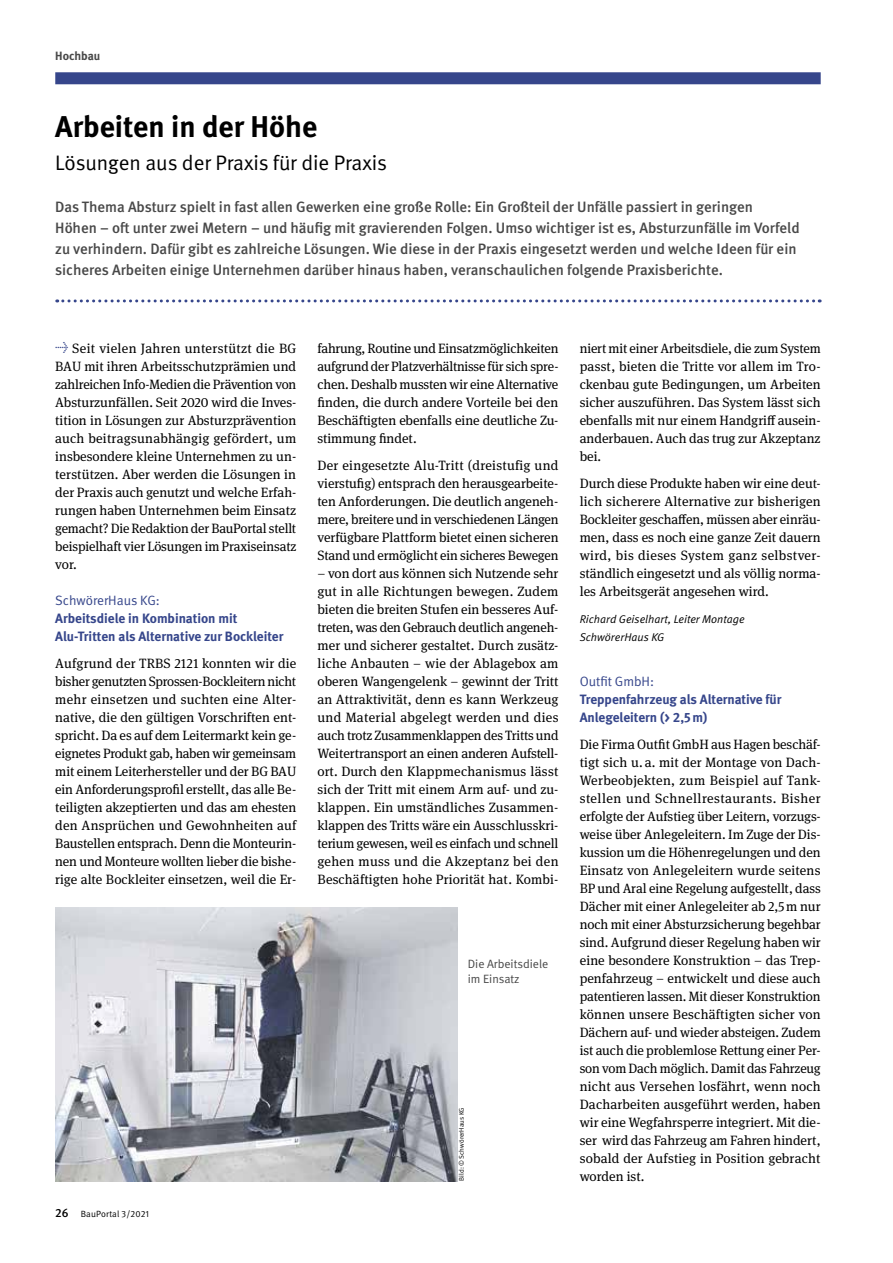
<style>
.page{position:relative;width:893px;height:1263px;background:#fff}
.page>*{position:absolute;margin:0;border:0;box-sizing:border-box;transform-origin:0 0}
.Head_A_x{font:700 30px "DGUV Meta";color:#000}
.Head_A_sub{font:21px "DGUV Meta";letter-spacing:-.005em;color:#000}
.Anleser{font:500 15px/21px "DGUV Meta";color:#484848}
.txt{font:13.5px/18px "DGUV Meta Serif";color:#000;text-align:justify}
.txt_Pfeil{font:13.5px/18px "DGUV Meta Serif";letter-spacing:-.01em;color:#000;text-align:justify}
.Zw_Head_B{font:700 13.5px/18px "DGUV Meta";color:#36468b}
.BU{font:12px/15px "DGUV Meta";color:#484848}
.t1{font:700 12px "DGUV Meta";color:#484848}
.Autor_Ende{font:italic 11.25px/18px "DGUV Meta";letter-spacing:.005em;color:#000}
.t2{font:9px "DGUV Meta";letter-spacing:.02em;color:#000}
.t3{font:6.75px "DGUV Meta";letter-spacing:.01em;color:#000}
.s1{font-weight:700;color:#36468b}
.s2{font-weight:400}
.s3{font-weight:500;font-size:12px}
</style>
<div class="page">
<div style="left:55px;top:72px;width:766px;height:12px;background:#36468b"></div>
<svg style="left:57px;top:299px;width:763px;height:3px"></svg>
<img style="left:55px;top:907px;width:402px;height:274px">
<p class="t1" style="left:55px;top:49px;width:47px">Hochbau</p>
<h1 class="Head_A_x" style="left:55px;top:108px;width:263px">Arbeiten in der Höhe</h1>
<h2 class="Head_A_sub" style="left:55px;top:150px;width:333px">Lösungen aus der Praxis für die Praxis</h2>
<p class="Anleser" style="left:55px;top:197px;width:746px">Das Thema Absturz spielt in fast allen Gewerken eine große Rolle: Ein Großteil der Unfälle passiert in geringen<br>Höhen – oft unter zwei Metern – und häufig mit gravierenden Folgen. Umso wichtiger ist es, Absturzunfälle im Vorfeld zu verhindern. Dafür gibt es zahlreiche Lösungen. Wie diese in der Praxis eingesetzt werden und welche Ideen für ein sicheres Arbeiten einige Unternehmen darüber hinaus haben, veranschaulichen folgende Praxisberichte.</p>
<p class="txt_Pfeil" style="left:55px;top:339px;width:243px"><span class="s1">→</span> Seit vielen Jahren unterstützt die BG BAU mit ihren Arbeitsschutzprämien und zahlreichen Info-Medien die Prävention von Absturzunfällen. Seit 2020 wird die Inves&shy;tition in Lösungen zur Absturzprävention auch beitragsunabhängig gefördert, um insbesondere kleine Unternehmen zu un&shy;terstützen. Aber werden die Lösungen in der Praxis auch genutzt und welche Erfah&shy;rungen haben Unternehmen beim Einsatz gemacht? Die Redaktion der BauPortal stellt beispielhaft vier Lösungen im Praxiseinsatz vor.</p>
<p class="Zw_Head_B" style="left:55px;top:591px;width:230px"><span class="s2">SchwörerHaus KG:<br></span>Arbeitsdiele in Kombination mit<br>Alu-Tritten als Alternative zur Bockleiter</p>
<p class="txt" style="left:55px;top:654px;width:243px">Aufgrund der TRBS 2121 konnten wir die bisher genutzten Sprossen-Bockleitern nicht mehr einsetzen und suchten eine Alter&shy;native, die den gültigen Vorschriften ent&shy;spricht. Da es auf dem Leitermarkt kein ge&shy;eignetes Produkt gab, haben wir gemeinsam mit einem Leiterhersteller und der BG BAU ein Anforderungsprofil erstellt, das alle Be&shy;teiligten akzeptierten und das am ehesten den Ansprüchen und Gewohnheiten auf Baustellen entsprach. Denn die Monteurin&shy;nen und Monteure wollten lieber die bishe&shy;rige alte Bockleiter einsetzen, weil die Er-</p>
<p class="txt" style="left:317px;top:339px;width:243px">fahrung, Routine und Einsatzmöglichkeiten aufgrund der Platzverhältnisse für sich spre&shy;chen. Deshalb mussten wir eine Alternative finden, die durch andere Vorteile bei den Beschäftigten ebenfalls eine deutliche Zu&shy;stimmung findet.</p>
<p class="txt" style="left:317px;top:456px;width:243px;text-align:left">Der eingesetzte Alu-Tritt (dreistufig und vierstufig) entsprach den herausgearbeite&shy;ten Anforderungen. Die deutlich angeneh&shy;mere, breitere und in verschiedenen Längen verfügbare Plattform bietet einen sicheren Stand und ermöglicht ein sicheres Bewegen</p>
<p class="txt" style="left:317px;top:564px;width:243px;text-align:left">– von dort aus können sich Nutzende sehr gut in alle Richtungen bewegen. Zudem bieten die breiten Stufen ein besseres Auf&shy;treten, was den Gebrauch deutlich angeneh&shy;mer und sicherer gestaltet. Durch zusätz&shy;liche Anbauten – wie der Ablagebox am oberen Wangengelenk – gewinnt der Tritt an Attraktivität, denn es kann Werkzeug und Material abgelegt werden und dies auch trotz Zusammenklappen des Tritts und Weitertransport an einen anderen Aufstell&shy;ort. Durch den Klappmechanismus lässt sich der Tritt mit einem Arm auf- und zu&shy;klappen. Ein umständliches Zusammen&shy;klappen des Tritts wäre ein Ausschlusskri&shy;terium gewesen, weil es einfach und schnell gehen muss und die Akzeptanz bei den Beschäftigten hohe Priorität hat. Kombi-</p>
<p class="BU" style="left:468px;top:957px;width:82px">Die Arbeitsdiele im Einsatz</p>
<p class="t2" style="left:55px;top:1208px;width:95px"><span class="s3">26</span> BauPortal 3/2021</p>
<p class="t3" style="left:458px;top:1181px;width:75px;rotate:-90deg">Bild: © SchwörerHaus KG</p>
<p class="txt" style="left:580px;top:339px;width:242px">niert mit einer Arbeitsdiele, die zum System passt, bieten die Tritte vor allem im Tro&shy;ckenbau gute Bedingungen, um Arbeiten sicher auszuführen. Das System lässt sich ebenfalls mit nur einem Handgriff ausein&shy;anderbauen. Auch das trug zur Akzeptanz bei.</p>
<p class="txt" style="left:580px;top:474px;width:242px">Durch diese Produkte haben wir eine deut&shy;lich sicherere Alternative zur bisherigen Bockleiter geschaffen, müssen aber einräu&shy;men, dass es noch eine ganze Zeit dauern wird, bis dieses System ganz selbstver&shy;ständlich eingesetzt und als völlig norma&shy;les Arbeitsgerät angesehen wird.</p>
<p class="Autor_Ende" style="left:580px;top:610px;width:166px">Richard Geiselhart, Leiter Montage<br>SchwörerHaus KG</p>
<p class="Zw_Head_B" style="left:580px;top:672px;width:203px"><span class="s2">Outfit GmbH:<br></span>Treppenfahrzeug als Alternative für<br>Anlegeleitern (&gt; 2,5m)</p>
<p class="txt" style="left:580px;top:735px;width:243px">Die Firma Outfit GmbH aus Hagen beschäf&shy;tigt sich u. a. mit der Montage von Dach-Werbeobjekten, zum Beispiel auf Tank&shy;stellen und Schnellrestaurants. Bisher erfolgte der Aufstieg über Leitern, vorzugs&shy;weise über Anlegeleitern. Im Zuge der Dis&shy;kussion um die Höhenregelungen und den Einsatz von Anlegeleitern wurde seitens BP und Aral eine Regelung aufgestellt, dass Dächer mit einer Anlegeleiter ab 2,5m nur noch mit einer Absturzsicherung begehbar sind. Aufgrund dieser Regelung haben wir eine besondere Konstruktion – das Trep&shy;penfahrzeug – entwickelt und diese auch patentieren lassen. Mit dieser Konstruktion können unsere Beschäftigten sicher von Dächern auf- und wieder absteigen. Zudem ist auch die problemlose Rettung einer Per&shy;son vom Dach möglich. Damit das Fahrzeug nicht aus Versehen losfährt, wenn noch Dacharbeiten ausgeführt werden, haben wir eine Wegfahrsperre integriert. Mit die&shy;ser wird das Fahrzeug am Fahren hindert, sobald der Aufstieg in Position gebracht worden ist.</p>
</div>
